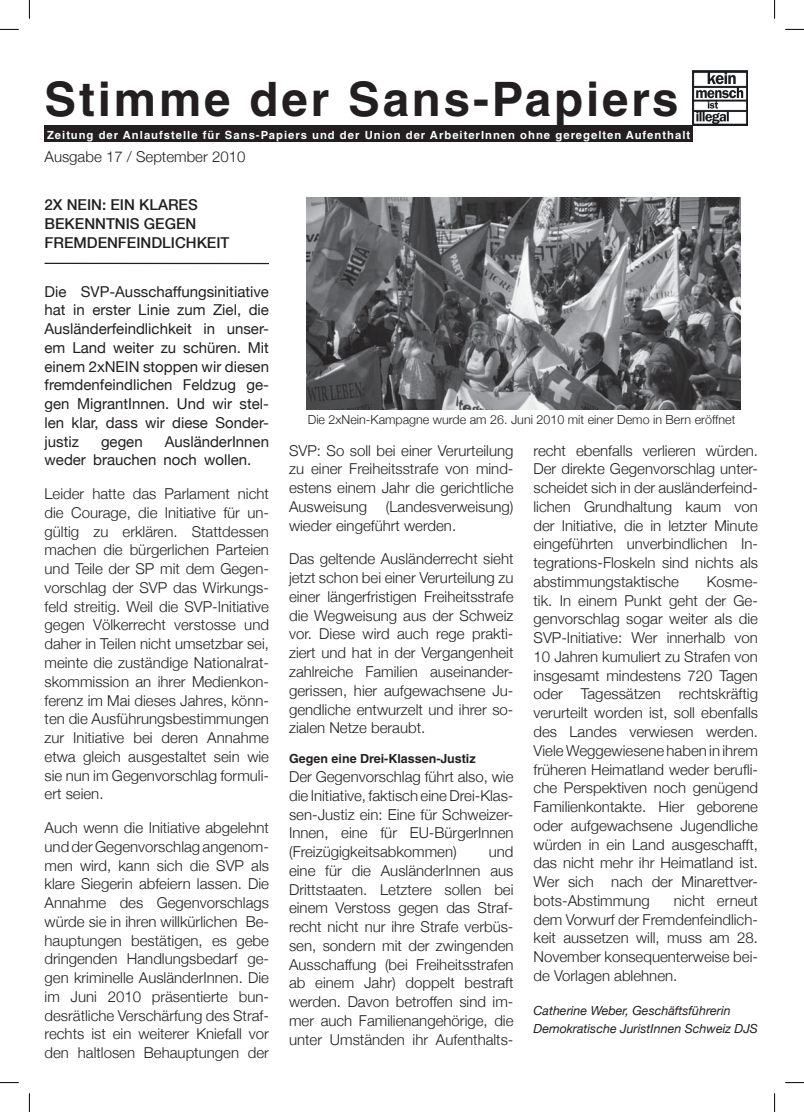
<style>
.page{position:relative;width:804px;height:1112px;background:#fff}
.page>*{position:absolute;margin:0;border:0;box-sizing:border-box;transform-origin:0 0}
.t1{font:700 47.5px "Helvetica LT Std";letter-spacing:.06em;color:#231f20}
.t2{font:300 15px/18.8px "Helvetica Neue";color:#231f20}
.t3{font:15px/18.8px "Helvetica Neue";color:#231f20;text-align:justify}
.t4{font:500 15px/18.8px "Helvetica Neue";color:#231f20}
.t5{font:italic 12.5px/18.8px "Helvetica Neue";color:#231f20}
.t6{font:300 12.5px "Helvetica Neue";color:#231f20}
.t7{font:700 12.5px "Helvetica LT Std";color:#231f20}
.t8{font:700 11.25px "Helvetica LT Std";letter-spacing:.09em;color:#fff}
</style>
<div class="page">
<div style="left:45px;top:125px;width:647px;height:17px;background:#231f20"></div>
<img style="left:306px;top:197px;width:434px;height:213px">
<hr style="left:45px;top:263px;width:224px;height:1px;background:#231f20">
<img style="left:692px;top:70px;width:55px;height:55px">
<svg style="left:0;top:29px;width:19px;height:1px"></svg>
<svg style="left:785px;top:29px;width:18px;height:1px"></svg>
<svg style="left:0;top:1082px;width:19px;height:1px"></svg>
<svg style="left:785px;top:1082px;width:18px;height:1px"></svg>
<svg style="left:29px;top:0;width:1px;height:19px"></svg>
<svg style="left:29px;top:1093px;width:1px;height:18px"></svg>
<svg style="left:774px;top:0;width:1px;height:19px"></svg>
<svg style="left:774px;top:1093px;width:1px;height:18px"></svg>
<h1 class="t1" style="left:45px;top:70px;width:635px">Stimme der Sans-Papiers</h1>
<p class="t8" style="left:47px;top:128px;width:644px">Zeitung der Anlaufstelle für Sans-Papiers und der Union der ArbeiterInnen ohne geregelten Aufenthalt</p>
<p class="t2" style="left:45px;top:147px;width:202px">Ausgabe 17 / September 2010</p>
<p class="t4" style="left:45px;top:195px;width:186px">2X NEIN: EIN KLARES<br>BEKENNTNIS GEGEN<br>FREMDENFEINDLICHKEIT</p>
<p class="t3" style="left:45px;top:282px;width:226px">Die SVP-Ausschaffungsinitiative hat in erster Linie zum Ziel, die Ausländerfeindlichkeit in unser&shy;em Land weiter zu schüren. Mit einem 2xNEIN stoppen wir diesen fremdenfeindlichen Feldzug ge&shy;gen MigrantInnen. Und wir stel&shy;len klar, dass wir diese Sonder&shy;justiz</p>
<p class="t3" style="left:45px;top:432px;width:226px;text-indent:120px">AusländerInnen weder brauchen noch wollen.</p>
<p class="t2" style="left:45px;top:484px;width:226px">Leider hatte das Parlament nicht die Courage, die Initiative für un&shy;gültig zu erklären. Stattdessen machen die bürgerlichen Parteien und Teile der SP mit dem Gegen&shy;vorschlag der SVP das Wirkungs&shy;feld streitig. Weil die SVP-Initiative gegen Völkerrecht verstosse und daher in Teilen nicht umsetzbar sei, meinte die zuständige Nationalrat&shy;skommission an ihrer Medienkon&shy;ferenz im Mai dieses Jahres, könn&shy;ten die Ausführungsbestimmungen zur Initiative bei deren Annahme etwa gleich ausgestaltet sein wie sie nun im Gegenvorschlag formuli&shy;ert seien.</p>
<p class="t2" style="left:45px;top:818px;width:226px">Auch wenn die Initiative abgelehnt und der Gegenvorschlag angenom&shy;men wird, kann sich die SVP als klare Siegerin abfeiern lassen. Die Annahme des Gegenvorschlags würde sie in ihren willkürlichen Be&shy;hauptungen bestätigen, es gebe dringenden Handlungsbedarf ge&shy;gen kriminelle AusländerInnen. Die im Juni 2010 präsentierte bun&shy;desrätliche Verschärfung des Straf&shy;rechts ist ein weiterer Kniefall vor den haltlosen Behauptungen der</p>
<p class="t3" style="left:101px;top:432px;width:43px">gegen</p>
<p class="t6" style="left:307px;top:411px;width:429px">Die 2xNein-Kampagne wurde am 26. Juni 2010 mit einer Demo in Bern eröffnet</p>
<p class="t2" style="left:289px;top:440px;width:226px;text-align:justify">SVP: So soll bei einer Verurteilung zu einer Freiheitsstrafe von mind&shy;estens einem Jahr die gerichtliche Ausweisung (Landesverweisung) wieder eingeführt werden.</p>
<p class="t2" style="left:289px;top:549px;width:226px;text-align:justify">Das geltende Ausländerrecht sieht jetzt schon bei einer Verurteilung zu einer längerfristigen Freiheitsstrafe die Wegweisung aus der Schweiz vor. Diese wird auch rege prakti&shy;ziert und hat in der Vergangenheit zahlreiche Familien auseinander&shy;gerissen, hier aufgewachsene Ju&shy;gendliche entwurzelt und ihrer so&shy;zialen Netze beraubt.</p>
<p class="t7" style="left:289px;top:751px;width:188px">Gegen eine Drei-Klassen-Justiz</p>
<p class="t2" style="left:289px;top:767px;width:226px">Der Gegenvorschlag führt also, wie die Initiative, faktisch eine Drei-Klas&shy;sen-Justiz ein: Eine für Schweizer-Innen, eine für EU-BürgerInnen (Freizügigkeitsabkommen)</p>
<p class="t2" style="left:289px;top:842px;width:226px;text-indent:200px">und eine für die AusländerInnen aus<br>Drittstaaten. Letztere sollen bei einem Verstoss gegen das Straf&shy;recht nicht nur ihre Strafe verbüs&shy;sen, sondern mit der zwingenden<br>Ausschaffung (bei Freiheitsstrafen ab einem Jahr) doppelt bestraft werden. Davon betroffen sind im&shy;mer auch Familienangehörige, die unter Umständen ihr Aufenthalts-</p>
<p class="t2" style="left:533px;top:440px;width:226px">recht ebenfalls verlieren würden.<br>Der direkte Gegenvorschlag unter&shy;scheidet sich in der ausländerfeind&shy;lichen Grundhaltung kaum von der Initiative, die in letzter Minute eingeführten unverbindlichen In&shy;tegrations-Floskeln sind nichts als abstimmungstaktische</p>
<p class="t2" style="left:533px;top:572px;width:226px;text-align:justify;text-indent:173px">Kosme&shy;tik. In einem Punkt geht der Ge&shy;genvorschlag sogar weiter als die SVP-Initiative: Wer innerhalb von 10 Jahren kumuliert zu Strafen von insgesamt mindestens 720 Tagen oder Tagessätzen rechtskräftig verurteilt worden ist, soll ebenfalls des Landes verwiesen werden.<br>Viele Weggewiesene haben in ihrem früheren Heimatland weder berufli&shy;che Perspektiven noch genügend Familienkontakte. Hier geborene oder aufgewachsene Jugendliche würden in ein Land ausgeschafft, das nicht mehr ihr Heimatland ist.<br>Wer sich nach der Minarettver&shy;bots-Abstimmung</p>
<p class="t2" style="left:533px;top:890px;width:226px;text-indent:140px">nicht erneut dem Vorwurf der Fremdenfeindlich&shy;keit aussetzen will, muss am 28.<br>November konsequenterweise bei&shy;de Vorlagen ablehnen.</p>
<p class="t5" style="left:533px;top:1000px;width:226px">Catherine Weber, Geschäftsführerin<br>Demokratische JuristInnen Schweiz DJS</p>
</div>
